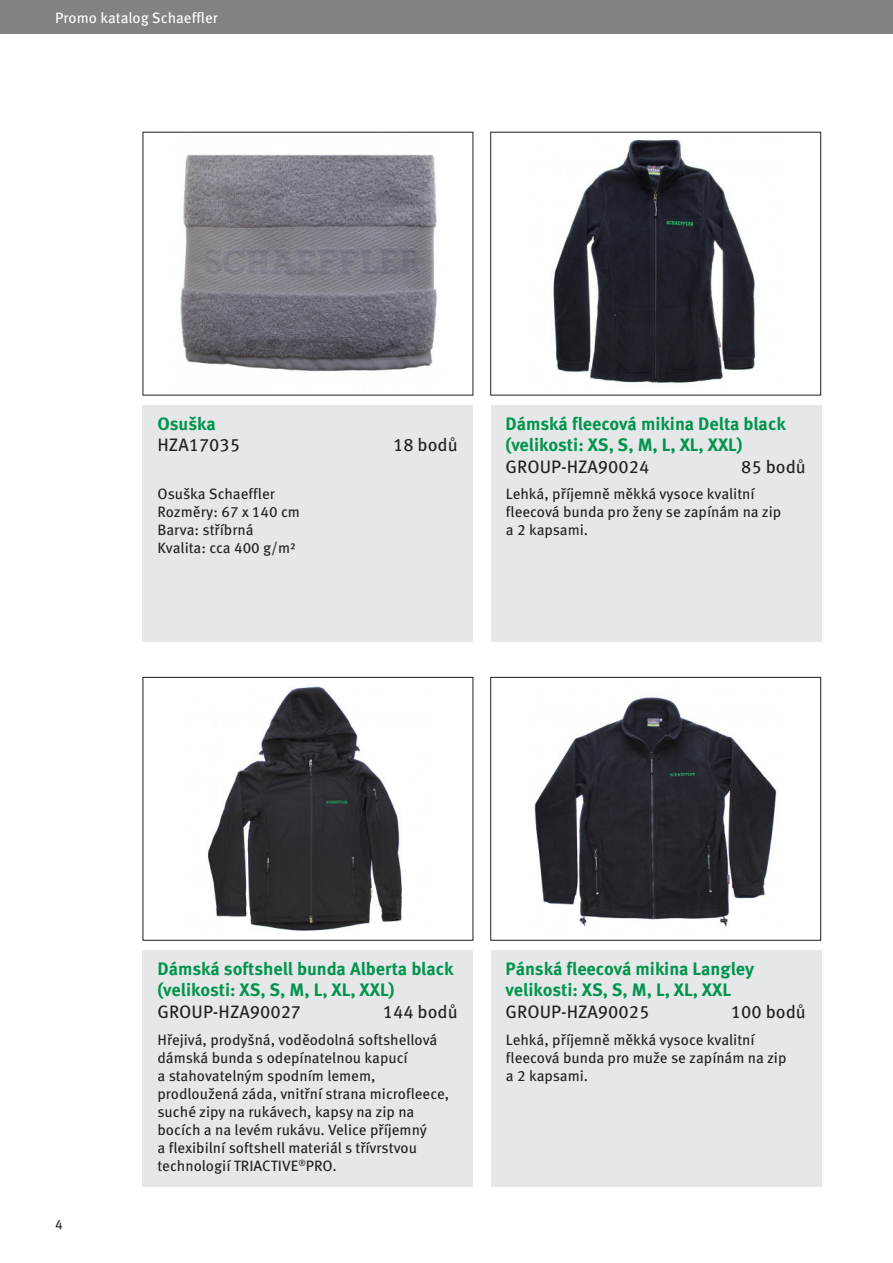
<style>
.page{position:relative;width:893px;height:1263px;background:#fff}
.page>*{position:absolute;margin:0;border:0;box-sizing:border-box;transform-origin:0 0}
.t1{font:700 18px/21.6px "Meta Pro";letter-spacing:-.005em;color:#00944d}
.t2{font:18px "Meta Pro";color:#231f20}
.t3{font:15px/18px "Meta Pro";color:#231f20}
.t4{font:15px "Meta Pro";color:#fff}
.t5{font:13.5px "Meta Pro";color:#231f20}
</style>
<div class="page">
<div style="left:0;top:0;width:893px;height:34px;background:#808285"></div>
<img style="left:553px;top:139px;width:203px;height:246px">
<div style="left:490px;top:132px;width:331px;height:263px;border:1px solid #231f20"></div>
<img style="left:534px;top:697px;width:243px;height:230px">
<div style="left:490px;top:677px;width:331px;height:264px;border:1px solid #231f20"></div>
<div style="left:491px;top:405px;width:330px;height:237px;background:#e6e7e9"></div>
<div style="left:491px;top:950px;width:330px;height:237px;background:#e6e7e9"></div>
<img style="left:180px;top:154px;width:258px;height:218px">
<img style="left:208px;top:686px;width:194px;height:245px">
<div style="left:143px;top:677px;width:330px;height:264px;border:1px solid #231f20"></div>
<div style="left:142px;top:405px;width:331px;height:237px;background:#e6e7e9"></div>
<div style="left:143px;top:950px;width:330px;height:237px;background:#e6e7e9"></div>
<p class="t4" style="left:55px;top:6px;width:164px">Promo katalog Schaeffler</p>
<p class="t1" style="left:157px;top:411px;width:60px">Osuška</p>
<p class="t2" style="left:157px;top:431px;width:84px">HZA17035</p>
<p class="t2" style="left:393px;top:431px;width:66px">18 bodů</p>
<p class="t3" style="left:157px;top:484px;width:144px">Osuška Schaeffler<br>Rozměry: 67 x 140 cm<br>Barva: stříbrná<br>Kvalita: cca 400 g/m²</p>
<p class="t1" style="left:506px;top:411px;width:282px">Dámská fleecová mikina Delta black (velikosti: XS, S, M, L, XL, XXL)</p>
<p class="t2" style="left:506px;top:453px;width:145px">GROUP-HZA90024</p>
<p class="t2" style="left:741px;top:453px;width:66px">85 bodů</p>
<p class="t3" style="left:506px;top:484px;width:277px">Lehká, příjemně měkká vysoce kvalitní fleecová bunda pro ženy se zapínám na zip a 2 kapsami.</p>
<p class="t5" style="left:55px;top:1213px;width:9px">4</p>
<p class="t1" style="left:157px;top:957px;width:298px">Dámská softshell bunda Alberta black (velikosti: XS, S, M, L, XL, XXL)</p>
<p class="t2" style="left:157px;top:998px;width:145px">GROUP-HZA90027</p>
<p class="t2" style="left:383px;top:998px;width:76px">144 bodů</p>
<p class="t3" style="left:157px;top:1029px;width:293px">Hřejivá, prodyšná, voděodolná softshellová dámská bunda s odepínatelnou kapucí<br>a stahovatelným spodním lemem, prodloužená záda, vnitřní strana microfleece, suché zipy na rukávech, kapsy na zip na bocích a na levém rukávu. Velice příjemný<br>a flexibilní softshell materiál s třívrstvou technologií TRIACTIVE<sup>®</sup>PRO.</p>
<p class="t1" style="left:506px;top:957px;width:250px">Pánská fleecová mikina Langley velikosti: XS, S, M, L, XL, XXL</p>
<p class="t2" style="left:506px;top:998px;width:145px">GROUP-HZA90025</p>
<p class="t2" style="left:731px;top:998px;width:76px">100 bodů</p>
<p class="t3" style="left:506px;top:1029px;width:282px">Lehká, příjemně měkká vysoce kvalitní fleecová bunda pro muže se zapínám na zip a 2 kapsami.</p>
</div>
